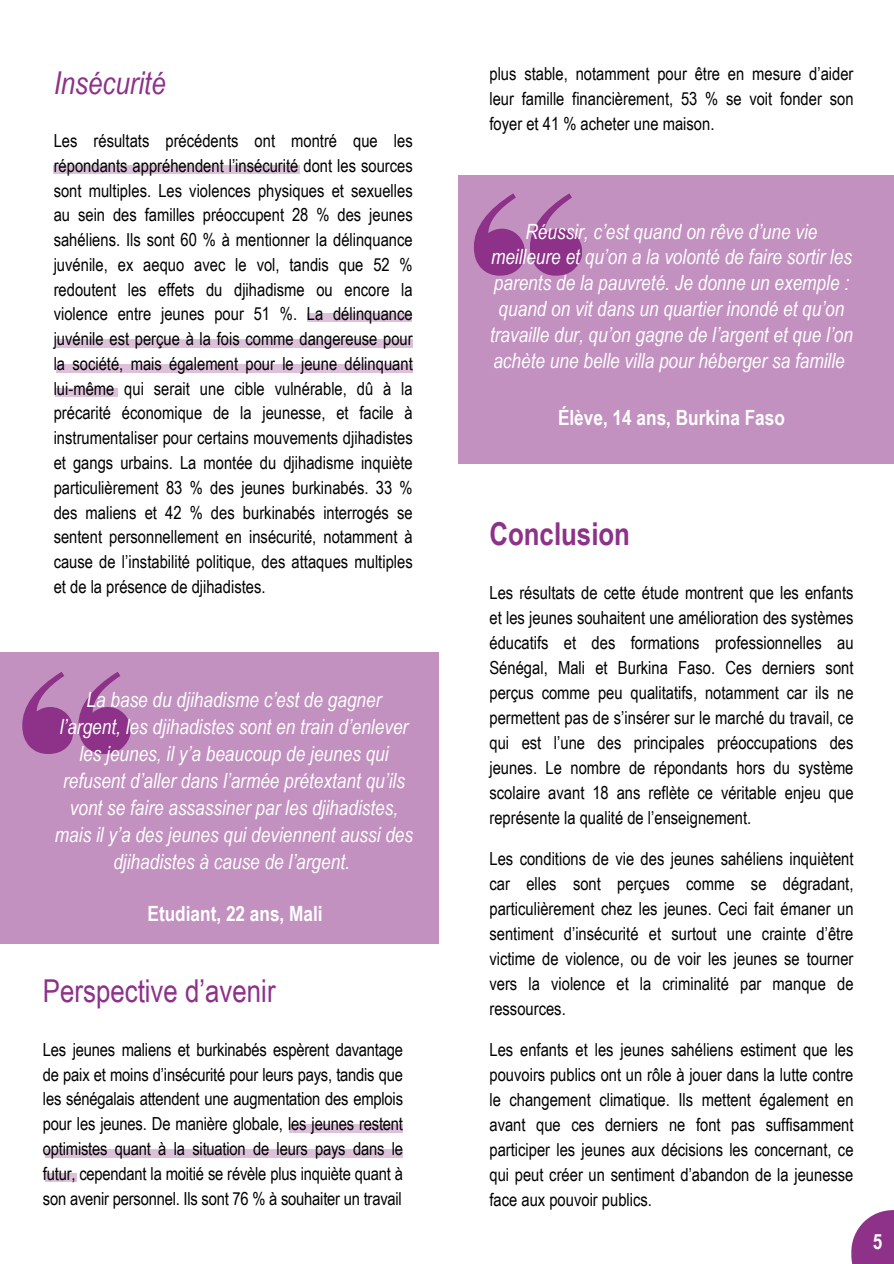
<style>
.page{position:relative;width:894px;height:1264px;background:#fff}
.page>*{position:absolute;margin:0;border:0;box-sizing:border-box;transform-origin:0 0}
.t1{font:31.5px "Arial Narrow";color:#8d3189}
.t2{font:italic 31.5px "Arial Narrow";color:#8d3189}
.t3{font:700 31.5px "Arial Narrow";color:#8d3189}
.t4{font:italic 21px/27px "Arial Narrow";color:#fff;text-align:center}
.t5{font:700 21px "Arial Narrow";color:#fff}
.t6{font:18px/24.8px "Arial Narrow";color:#000;text-align:justify}
</style>
<div class="page">
<div style="left:458px;top:175px;width:435px;height:288px;background:#c291c0"></div>
<div style="left:0;top:651px;width:438px;height:292px;background:#c291c0"></div>
<svg style="left:473px;top:193px;width:51px;height:82px"></svg>
<svg style="left:530px;top:193px;width:51px;height:82px"></svg>
<svg style="left:22px;top:672px;width:108px;height:82px"></svg>
<svg style="left:851px;top:1210px;width:42px;height:53px;fill:#8d3189"></svg>
<div style="left:54px;top:165px;width:246px;height:9px;background:#ddc1db"></div>
<div style="left:56px;top:339px;width:356px;height:9px;background:#ddc1db"></div>
<div style="left:56px;top:364px;width:356px;height:8px;background:#ddc1db"></div>
<div style="left:55px;top:388px;width:62px;height:9px;background:#ddc1db"></div>
<div style="left:307px;top:314px;width:105px;height:8px;background:#ddc1db"></div>
<div style="left:289px;top:1124px;width:114px;height:8px;background:#ddc1db"></div>
<div style="left:45px;top:1148px;width:358px;height:9px;background:#ddc1db"></div>
<div style="left:45px;top:1173px;width:31px;height:8px;background:#ddc1db"></div>
<h2 class="t2" style="left:54px;top:64px;width:113px">Insécurité</h2>
<p class="t6" style="left:54px;top:128px;width:360px">Les résultats précédents ont montré que les répondants appréhendent l’insécurité dont les sources sont multiples. Les violences physiques et sexuelles au sein des familles préoccupent 28 % des jeunes sahéliens. Ils sont 60 % à mentionner la délinquance juvénile, ex aequo avec le vol, tandis que 52 % redoutent les effets du djihadisme ou encore la violence entre jeunes pour 51 %. La délinquance juvénile est perçue à la fois comme dangereuse pour la société, mais également pour le jeune délinquant lui-même qui serait une cible vulnérable, dû à la précarité économique de la jeunesse, et facile à instrumentaliser pour certains mouvements djihadistes et gangs urbains. La montée du djihadisme inquiète particulièrement 83 % des jeunes burkinabés. 33 % des maliens et 42 % des burkinabés interrogés se sentent personnellement en insécurité, notamment à cause de l’instabilité politique, des attaques multiples et de la présence de djihadistes.</p>
<h4 class="t4" style="left:55px;top:686px;width:359px">La base du djihadisme c’est de gagner l’argent, les djihadistes sont en train d’enlever les jeunes, il y’a beaucoup de jeunes qui refusent d’aller dans l’armée prétextant qu’ils vont se faire assassiner par les djihadistes, mais il y’a des jeunes qui deviennent aussi des djihadistes à cause de l’argent.</h4>
<h3 class="t5" style="left:147px;top:901px;width:177px">Etudiant, 22 ans, Mali</h3>
<p class="t1" style="left:43px;top:972px;width:234px">Perspective d’avenir</p>
<p class="t6" style="left:43px;top:1037px;width:361px">Les jeunes maliens et burkinabés espèrent davantage de paix et moins d’insécurité pour leurs pays, tandis que les sénégalais attendent une augmentation des emplois pour les jeunes. De manière globale, les jeunes restent optimistes quant à la situation de leurs pays dans le futur, cependant la moitié se révèle plus inquiète quant à son avenir personnel. Ils sont 76 % à souhaiter un travail</p>
<h1 class="t6" style="left:489px;top:61px;width:365px">plus stable, notamment pour être en mesure d’aider leur famille financièrement, 53 % se voit fonder son foyer et 41 % acheter une maison.</h1>
<p class="t4" style="left:490px;top:218px;width:364px;line-height:25.8px">Réussir, c’est quand on rêve d’une vie meilleure et qu’on a la volonté de faire sortir les parents de la pauvreté. Je donne un exemple : quand on vit dans un quartier inondé et qu’on travaille dur, qu’on gagne de l’argent et que l’on achète une belle villa pour héberger sa famille</p>
<h2 class="t5" style="left:558px;top:405px;width:228px">Élève, 14 ans, Burkina Faso</h2>
<p class="t3" style="left:489px;top:515px;width:142px">Conclusion</p>
<p class="t6" style="left:489px;top:579px;width:365px">Les résultats de cette étude montrent que les enfants et les jeunes souhaitent une amélioration des systèmes éducatifs et des formations professionnelles au Sénégal, Mali et Burkina Faso. Ces derniers sont perçus comme peu qualitatifs, notamment car ils ne permettent pas de s’insérer sur le marché du travail, ce qui est l’une des principales préoccupations des jeunes. Le nombre de répondants hors du système scolaire avant 18 ans reflète ce véritable enjeu que représente la qualité de l’enseignement.</p>
<p class="t6" style="left:489px;top:845px;width:365px">Les conditions de vie des jeunes sahéliens inquiètent car elles sont perçues comme se dégradant, particulièrement chez les jeunes. Ceci fait émaner un sentiment d’insécurité et surtout une crainte d’être victime de violence, ou de voir les jeunes se tourner vers la violence et la criminalité par manque de ressources.</p>
<h4 class="t6" style="left:489px;top:1036px;width:365px">Les enfants et les jeunes sahéliens estiment que les pouvoirs publics ont un rôle à jouer dans la lutte contre le changement climatique. Ils mettent également en avant que ces derniers ne font pas suffisamment participer les jeunes aux décisions les concernant, ce qui peut créer un sentiment d’abandon de la jeunesse face aux pouvoir publics.</h4>
<h3 class="t5" style="left:872px;top:1228px;width:11px">5</h3>
</div>
